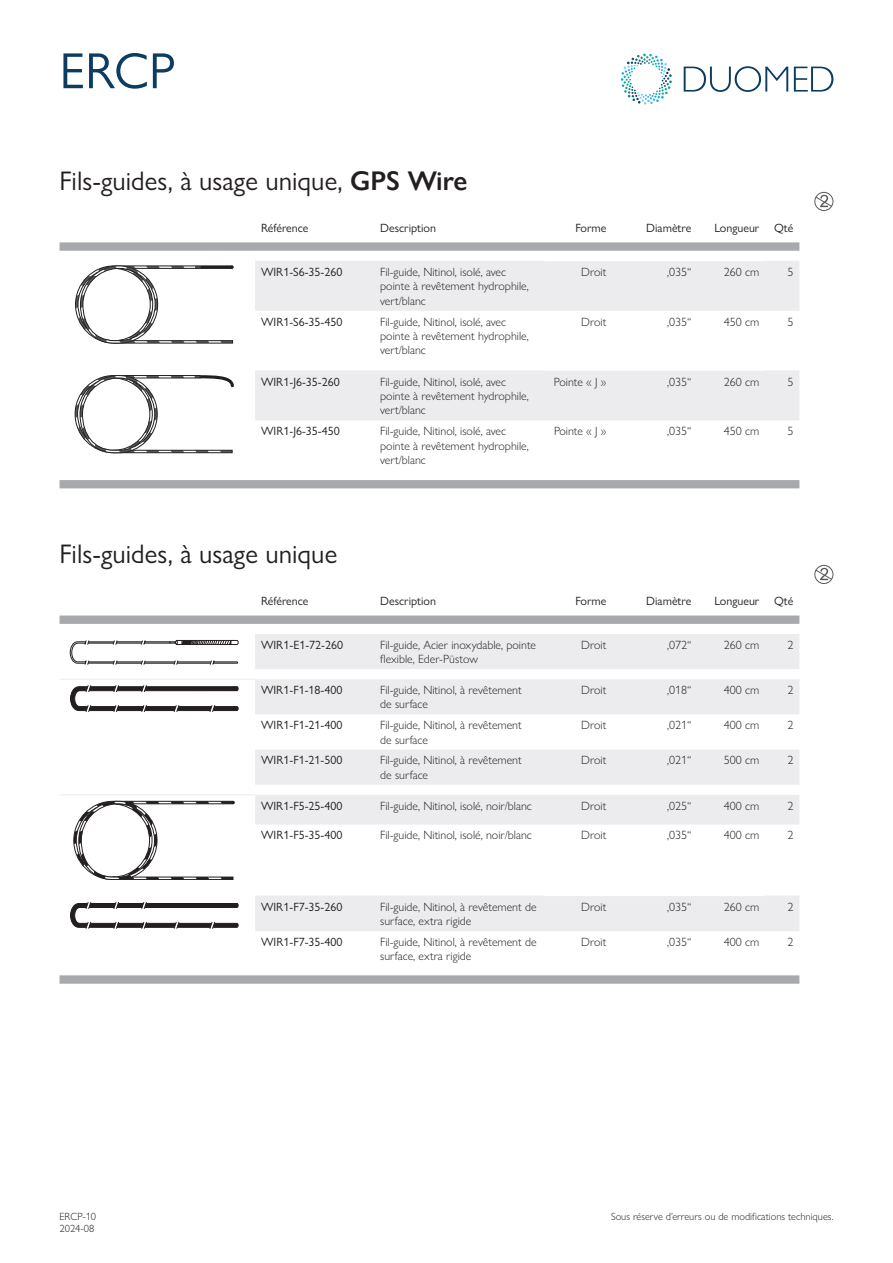
<style>
.page{position:relative;width:893px;height:1263px;background:#fff}
.page>*{position:absolute;margin:0;border:0;box-sizing:border-box;transform-origin:0 0}
.t1{font:51px "Gill Sans Nova";color:#0d3c63}
.Titel2{font:27px "Gill Sans Nova";color:#231f20}
.t2{font:300 12px/14.4px "Gill Sans Nova";color:#231f20}
.t3{font:12px "Gill Sans Nova";color:#231f20}
.t4{font:300 10.5px/12.6px "Gill Sans Nova";color:#231f20}
.s1{font-weight:600}
</style>
<div class="page">
<svg style="left:621px;top:54px;width:51px;height:51px"></svg>
<svg style="left:684px;top:66px;width:149px;height:26px"></svg>
<svg style="left:814px;top:192px;width:19px;height:19px"></svg>
<svg style="left:60px;top:242px;width:739px;height:246px"></svg>
<svg style="left:255px;top:261px;width:544px;height:159px;fill:#ececee"></svg>
<hr style="left:255px;top:261px;width:119px;height:1px;background:#ececee">
<hr style="left:374px;top:261px;width:170px;height:1px;background:#ececee">
<hr style="left:765px;top:261px;width:34px;height:1px;background:#ececee">
<hr style="left:255px;top:370px;width:119px;height:1px;background:#ececee">
<hr style="left:374px;top:370px;width:170px;height:1px;background:#ececee">
<hr style="left:765px;top:370px;width:34px;height:1px;background:#ececee">
<svg style="left:75px;top:265px;width:159px;height:79px"></svg>
<svg style="left:74px;top:375px;width:160px;height:78px"></svg>
<svg style="left:814px;top:565px;width:19px;height:19px"></svg>
<svg style="left:60px;top:615px;width:739px;height:369px"></svg>
<svg style="left:255px;top:634px;width:544px;height:297px;fill:#ececee"></svg>
<hr style="left:255px;top:896px;width:119px;height:1px;background:#ececee">
<hr style="left:374px;top:896px;width:170px;height:1px;background:#ececee">
<hr style="left:765px;top:896px;width:34px;height:1px;background:#ececee">
<hr style="left:60px;top:679px;width:68px;height:1px;background:#ececee">
<hr style="left:128px;top:679px;width:127px;height:1px;background:#ececee">
<hr style="left:60px;top:794px;width:68px;height:1px;background:#ececee">
<hr style="left:128px;top:794px;width:127px;height:1px;background:#ececee">
<svg style="left:70px;top:639px;width:169px;height:26px"></svg>
<svg style="left:70px;top:685px;width:169px;height:27px"></svg>
<svg style="left:74px;top:801px;width:161px;height:78px"></svg>
<svg style="left:70px;top:901px;width:169px;height:28px"></svg>
<h1 class="t1" style="left:60px;top:40px;width:117px">ERCP</h1>
<p class="Titel2" style="left:60px;top:164px;width:409px">Fils-guides, à usage unique, <span class="s1">GPS Wire</span></p>
<p class="t3" style="left:261px;top:220px;width:49px">Référence</p>
<p class="t3" style="left:380px;top:220px;width:57px">Description</p>
<p class="t3" style="left:575px;top:220px;width:33px">Forme</p>
<p class="t3" style="left:646px;top:220px;width:47px">Diamètre</p>
<p class="t3" style="left:714px;top:220px;width:47px">Longueur</p>
<p class="t3" style="left:774px;top:220px;width:21px">Qté</p>
<p class="t3" style="left:261px;top:265px;width:83px">WIR1-S6-35-260</p>
<p class="t2" style="left:380px;top:265px;width:150px">Fil-guide, Nitinol, isolé, avec pointe à revêtement hydrophile, vert/blanc</p>
<p class="t2" style="left:581px;top:265px;width:27px">Droit</p>
<p class="t2" style="left:667px;top:265px;width:26px">,035“</p>
<p class="t2" style="left:724px;top:265px;width:37px">260 cm</p>
<p class="t2" style="left:787px;top:265px;width:7px">5</p>
<p class="t3" style="left:261px;top:314px;width:83px">WIR1-S6-35-450</p>
<p class="t2" style="left:380px;top:314px;width:150px">Fil-guide, Nitinol, isolé, avec pointe à revêtement hydrophile, vert/blanc</p>
<p class="t2" style="left:581px;top:314px;width:27px">Droit</p>
<p class="t2" style="left:667px;top:314px;width:26px">,035“</p>
<p class="t2" style="left:724px;top:314px;width:37px">450 cm</p>
<p class="t2" style="left:787px;top:314px;width:7px">5</p>
<p class="t3" style="left:261px;top:374px;width:80px">WIR1-J6-35-260</p>
<p class="t2" style="left:380px;top:374px;width:150px">Fil-guide, Nitinol, isolé, avec pointe à revêtement hydrophile, vert/blanc</p>
<p class="t2" style="left:554px;top:374px;width:54px">Pointe « J »</p>
<p class="t2" style="left:667px;top:374px;width:26px">,035“</p>
<p class="t2" style="left:724px;top:374px;width:37px">260 cm</p>
<p class="t2" style="left:787px;top:374px;width:7px">5</p>
<p class="t3" style="left:261px;top:424px;width:80px">WIR1-J6-35-450</p>
<p class="t2" style="left:380px;top:424px;width:150px">Fil-guide, Nitinol, isolé, avec pointe à revêtement hydrophile, vert/blanc</p>
<p class="t2" style="left:554px;top:424px;width:54px">Pointe « J »</p>
<p class="t2" style="left:667px;top:424px;width:26px">,035“</p>
<p class="t2" style="left:724px;top:424px;width:37px">450 cm</p>
<p class="t2" style="left:787px;top:424px;width:7px">5</p>
<p class="Titel2" style="left:60px;top:537px;width:279px">Fils-guides, à usage unique</p>
<p class="t3" style="left:261px;top:593px;width:49px">Référence</p>
<p class="t3" style="left:380px;top:593px;width:57px">Description</p>
<p class="t3" style="left:575px;top:593px;width:33px">Forme</p>
<p class="t3" style="left:646px;top:593px;width:47px">Diamètre</p>
<p class="t3" style="left:714px;top:593px;width:47px">Longueur</p>
<p class="t3" style="left:774px;top:593px;width:21px">Qté</p>
<p class="t3" style="left:261px;top:637px;width:83px">WIR1-E1-72-260</p>
<p class="t2" style="left:380px;top:637px;width:157px">Fil-guide, Acier inoxydable, pointe flexible, Eder-Püstow</p>
<p class="t2" style="left:581px;top:637px;width:27px">Droit</p>
<p class="t2" style="left:667px;top:637px;width:26px">,072“</p>
<p class="t2" style="left:724px;top:637px;width:37px">260 cm</p>
<p class="t2" style="left:787px;top:637px;width:7px">2</p>
<p class="t3" style="left:261px;top:683px;width:83px">WIR1-F1-18-400</p>
<p class="t2" style="left:380px;top:683px;width:143px">Fil-guide, Nitinol, à revêtement de surface</p>
<p class="t2" style="left:581px;top:683px;width:27px">Droit</p>
<p class="t2" style="left:667px;top:683px;width:26px">,018“</p>
<p class="t2" style="left:724px;top:683px;width:37px">400 cm</p>
<p class="t2" style="left:787px;top:683px;width:7px">2</p>
<p class="t3" style="left:261px;top:718px;width:83px">WIR1-F1-21-400</p>
<p class="t2" style="left:380px;top:718px;width:143px">Fil-guide, Nitinol, à revêtement de surface</p>
<p class="t2" style="left:581px;top:718px;width:27px">Droit</p>
<p class="t2" style="left:667px;top:718px;width:26px">,021“</p>
<p class="t2" style="left:724px;top:718px;width:37px">400 cm</p>
<p class="t2" style="left:787px;top:718px;width:7px">2</p>
<p class="t3" style="left:261px;top:753px;width:83px">WIR1-F1-21-500</p>
<p class="t2" style="left:380px;top:753px;width:143px">Fil-guide, Nitinol, à revêtement de surface</p>
<p class="t2" style="left:581px;top:753px;width:27px">Droit</p>
<p class="t2" style="left:667px;top:753px;width:26px">,021“</p>
<p class="t2" style="left:724px;top:753px;width:37px">500 cm</p>
<p class="t2" style="left:787px;top:753px;width:7px">2</p>
<p class="t3" style="left:261px;top:798px;width:83px">WIR1-F5-25-400</p>
<p class="t2" style="left:380px;top:798px;width:153px">Fil-guide, Nitinol, isolé, noir/blanc</p>
<p class="t2" style="left:581px;top:798px;width:27px">Droit</p>
<p class="t2" style="left:667px;top:798px;width:26px">,025“</p>
<p class="t2" style="left:724px;top:798px;width:37px">400 cm</p>
<p class="t2" style="left:787px;top:798px;width:7px">2</p>
<p class="t3" style="left:261px;top:828px;width:83px">WIR1-F5-35-400</p>
<p class="t2" style="left:380px;top:828px;width:153px">Fil-guide, Nitinol, isolé, noir/blanc</p>
<p class="t2" style="left:581px;top:828px;width:27px">Droit</p>
<p class="t2" style="left:667px;top:828px;width:26px">,035“</p>
<p class="t2" style="left:724px;top:828px;width:37px">400 cm</p>
<p class="t2" style="left:787px;top:828px;width:7px">2</p>
<p class="t3" style="left:261px;top:899px;width:83px">WIR1-F7-35-260</p>
<p class="t2" style="left:380px;top:899px;width:158px">Fil-guide, Nitinol, à revêtement de surface, extra rigide</p>
<p class="t2" style="left:581px;top:899px;width:27px">Droit</p>
<p class="t2" style="left:667px;top:899px;width:26px">,035“</p>
<p class="t2" style="left:724px;top:899px;width:37px">260 cm</p>
<p class="t2" style="left:787px;top:899px;width:7px">2</p>
<p class="t3" style="left:261px;top:934px;width:83px">WIR1-F7-35-400</p>
<p class="t2" style="left:380px;top:934px;width:158px">Fil-guide, Nitinol, à revêtement de surface, extra rigide</p>
<p class="t2" style="left:581px;top:934px;width:27px">Droit</p>
<p class="t2" style="left:667px;top:934px;width:26px">,035“</p>
<p class="t2" style="left:724px;top:934px;width:37px">400 cm</p>
<p class="t2" style="left:787px;top:934px;width:7px">2</p>
<p class="t4" style="left:60px;top:1209px;width:38px">ERCP-10<br>2024-08</p>
<p class="t4" style="left:611px;top:1209px;width:224px">Sous réserve d’erreurs ou de modifications techniques.</p>
</div>
